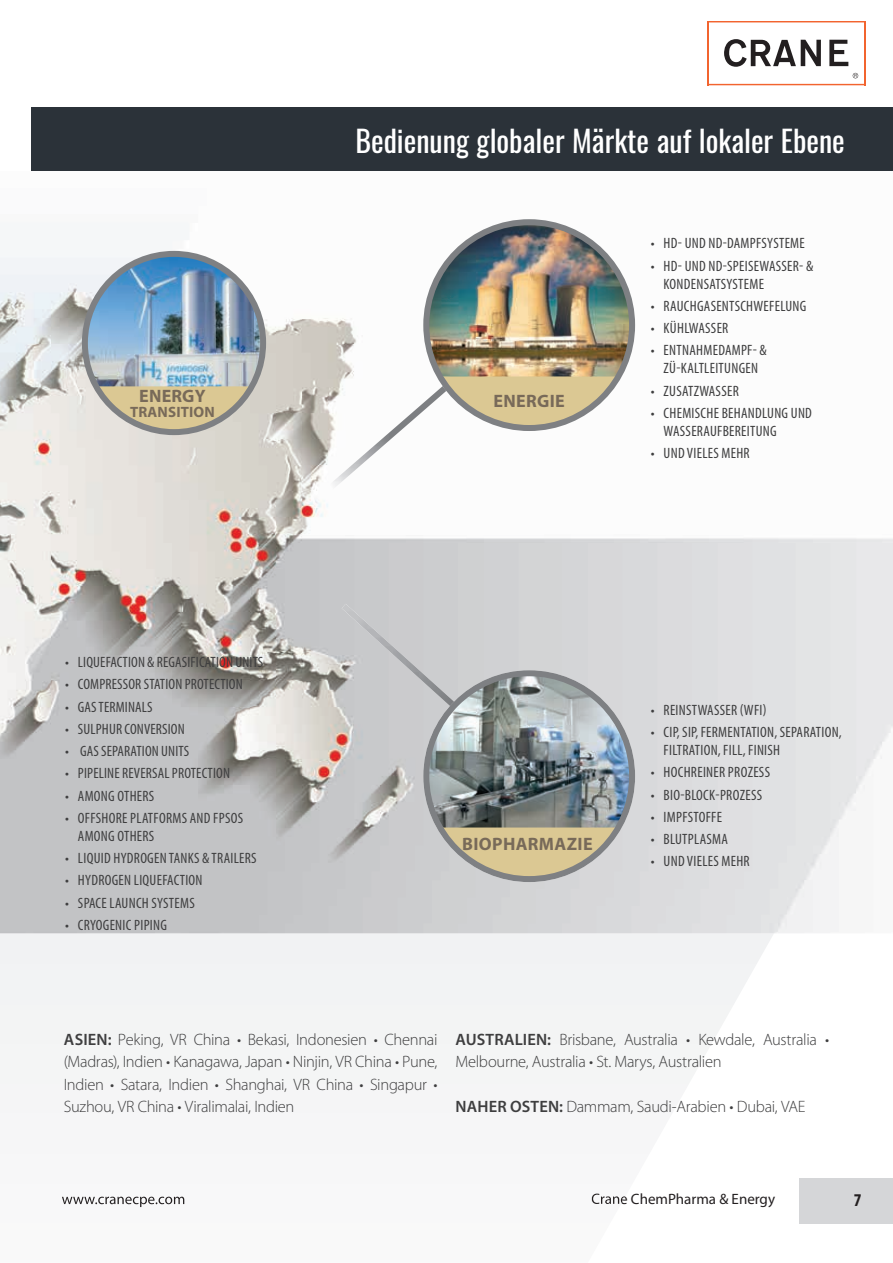
<style>
.page{position:relative;width:893px;height:1263px;background:#fff}
.page>*{position:absolute;margin:0;border:0;box-sizing:border-box;transform-origin:0 0}
.t1{font:30px "Oswald";color:#fff}
.t2{font:700 18px "Myriad Pro";letter-spacing:.02em;color:#786a59}
.t3{font:700 condensed 18px "Myriad Pro";color:#231f20}
.t4{font:300 16.5px/22.5px "Myriad Pro";letter-spacing:-.02em;color:#3e3e3f;text-align:justify}
.t5{font:condensed 15px/18px "Myriad Pro";letter-spacing:.02em;color:#3e3e3f}
.t6{font:15px "Myriad Pro";color:#231f20}
.t7{font:700 15px "Myriad Pro";letter-spacing:.01em;color:#786a59}
.s1{font-weight:600}
</style>
<div class="page">
<svg style="left:829px;top:40px;width:19px;height:26px"></svg>
<svg style="left:724px;top:39px;width:97px;height:28px"></svg>
<hr style="left:708px;top:84px;width:157px;height:1px;background:#f2642f">
<hr style="left:864px;top:21px;width:1px;height:64px;background:#f2642f">
<hr style="left:707px;top:21px;width:158px;height:1px;background:#f2642f">
<hr style="left:707px;top:21px;width:2px;height:64px;background:#f2642f">
<svg style="left:853px;top:73px;width:5px;height:5px"></svg>
<div style="left:32px;top:107px;width:861px;height:64px;background:#2b3239"></div>
<div style="left:799px;top:1178px;width:94px;height:45px;background:#d5d6d8"></div>
<svg style="left:0;top:933px;width:774px;height:275px"></svg>
<img style="left:62px;top:1197px;width:122px;height:10px">
<img style="left:592px;top:1193px;width:35px;height:14px">
<img style="left:0;top:250px;width:893px;height:683px">
<img style="left:329px;top:386px;width:117px;height:103px">
<img style="left:423px;top:219px;width:212px;height:212px">
<img style="left:342px;top:604px;width:112px;height:102px">
<svg style="left:423px;top:670px;width:212px;height:212px"></svg>
<img style="left:82px;top:251px;width:184px;height:184px">
<p class="t2" style="left:139px;top:384px;width:68px">ENERGY</p>
<p class="t7" style="left:130px;top:402px;width:86px">TRANSITION</p>
<p class="t5" style="left:65px;top:653px;width:200px">• LIQUEFACTION &amp; REGASIFICATION UNITS</p>
<p class="t5" style="left:65px;top:675px;width:179px">• COMPRESSOR STATION PROTECTION</p>
<p class="t5" style="left:65px;top:697px;width:89px">• GAS TERMINALS</p>
<p class="t5" style="left:65px;top:720px;width:121px">• SULPHUR CONVERSION</p>
<p class="t5" style="left:65px;top:742px;width:126px">• GAS SEPARATION UNITS</p>
<p class="t5" style="left:65px;top:764px;width:166px">• PIPELINE REVERSAL PROTECTION</p>
<p class="t5" style="left:65px;top:786px;width:91px">• AMONG OTHERS</p>
<p class="t5" style="left:78px;top:809px;width:167px;text-indent:-13px">• OFFSHORE PLATFORMS AND FPSOS<br>AMONG OTHERS</p>
<p class="t5" style="left:65px;top:849px;width:193px">• LIQUID HYDROGEN TANKS &amp; TRAILERS</p>
<p class="t5" style="left:65px;top:871px;width:139px">• HYDROGEN LIQUEFACTION</p>
<p class="t5" style="left:65px;top:893px;width:131px">• SPACE LAUNCH SYSTEMS</p>
<p class="t5" style="left:65px;top:916px;width:103px">• CRYOGENIC PIPING</p>
<h1 class="t1" style="left:355px;top:114px;width:491px">Bedienung globaler Märkte auf lokaler Ebene</h1>
<p class="t2" style="left:493px;top:389px;width:73px">ENERGIE</p>
<p class="t5" style="left:651px;top:234px;width:156px">• HD- UND ND-DAMPFSYSTEME</p>
<p class="t5" style="left:664px;top:256px;width:151px;text-indent:-13px">• HD- UND ND-SPEISEWASSER- &amp;<br>KONDENSATSYSTEME</p>
<p class="t5" style="left:651px;top:297px;width:157px">• RAUCHGASENTSCHWEFELUNG</p>
<p class="t5" style="left:651px;top:319px;width:79px">• KÜHLWASSER</p>
<p class="t5" style="left:651px;top:341px;width:117px;text-align:center">• ENTNAHMEDAMPF- &amp;<br>ZÜ-KALTLEITUNGEN</p>
<p class="t5" style="left:651px;top:381px;width:89px">• ZUSATZWASSER</p>
<p class="t5" style="left:664px;top:404px;width:150px;text-indent:-13px">• CHEMISCHE BEHANDLUNG UND<br>WASSERAUFBEREITUNG</p>
<p class="t5" style="left:651px;top:444px;width:100px">• UND VIELES MEHR</p>
<p class="t2" style="left:462px;top:832px;width:132px">BIOPHARMAZIE</p>
<p class="t5" style="left:651px;top:701px;width:117px">• REINSTWASSER (WFI)</p>
<p class="t5" style="left:664px;top:723px;width:180px;text-indent:-13px">• CIP, SIP, FERMENTATION, SEPARATION,<br>FILTRATION, FILL, FINISH</p>
<p class="t5" style="left:651px;top:763px;width:121px">• HOCHREINER PROZESS</p>
<p class="t5" style="left:651px;top:785px;width:113px">• BIO-BLOCK-PROZESS</p>
<p class="t5" style="left:651px;top:808px;width:73px">• IMPFSTOFFE</p>
<p class="t5" style="left:651px;top:830px;width:79px">• BLUTPLASMA</p>
<p class="t5" style="left:651px;top:852px;width:100px">• UND VIELES MEHR</p>
<p class="t4" style="left:64px;top:1028px;width:375px"><span class="s1">ASIEN:</span> Peking, VR China • Bekasi, Indonesien • Chennai (Madras), Indien • Kanagawa, Japan • Ninjin, VR China • Pune, Indien • Satara, Indien • Shanghai, VR China • Singapur • Suzhou, VR China • Viralimalai, Indien</p>
<p class="t4" style="left:455px;top:1028px;width:375px"><span class="s1">AUSTRALIEN:</span> Brisbane, Australia • Kewdale, Australia •<br>Melbourne, Australia • St. Marys, Australien</p>
<p class="t4" style="left:456px;top:1095px;width:351px"><span class="s1">NAHER OSTEN:</span> Dammam, Saudi-Arabien • Dubai, VAE</p>
<p class="t6" style="left:591px;top:1189px;width:185px">Crane ChemPharma &amp; Energy</p>
<p class="t3" style="left:854px;top:1189px;width:9px">7</p>
</div>
